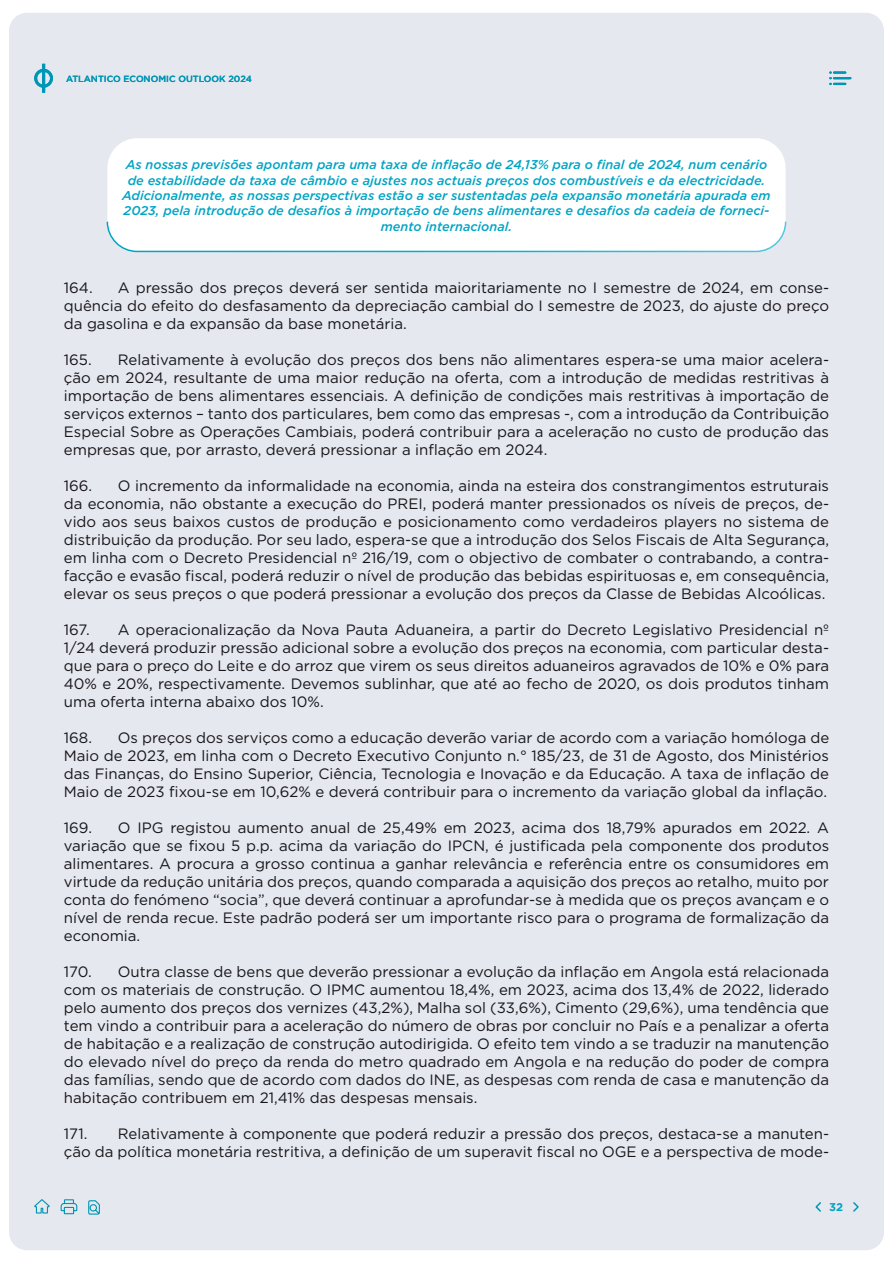
<style>
.page{position:relative;width:893px;height:1263px;background:#fff}
.page>*{position:absolute;margin:0;border:0;box-sizing:border-box;transform-origin:0 0}
.Texto{font:15px/18px "Gotham";color:#16151a;text-align:justify}
.Notas{font:italic 500 12.75px/15.3px "Gotham";color:#00a4c4;text-align:center}
.t1{font:700 11.25px "Gotham";color:#00a4c4}
.t2{font:500 9px "Gotham";color:#0096b5}
</style>
<div class="page">
<div style="left:9px;top:13px;width:875px;height:1237px;background:#e5e8ee;border-radius:18px"></div>
<svg style="left:34px;top:64px;width:19px;height:29px"></svg>
<svg style="left:830px;top:71px;width:20px;height:14px"></svg>
<svg style="left:34px;top:1199px;width:66px;height:16px"></svg>
<svg style="left:815px;top:1202px;width:44px;height:10px"></svg>
<div style="left:107px;top:138px;width:679px;height:113px;background:#fff;border-radius:30px"></div>
<svg style="left:106px;top:221px;width:681px;height:32px"></svg>
<p class="t2" style="left:66px;top:73px;width:187px">ATLANTICO ECONOMIC OUTLOOK 2024</p>
<p class="Notas" style="left:122px;top:157px;width:650px">As nossas previsões apontam para uma taxa de inflação de 24,13% para o final de 2024, num cenário de estabilidade da taxa de câmbio e ajustes nos actuais preços dos combustíveis e da electricidade.<br>Adicionalmente, as nossas perspectivas estão a ser sustentadas pela expansão monetária apurada em 2023, pela introdução de desafios à importação de bens alimentares e desafios da cadeia de forneci&shy;mento internacional.</p>
<p class="Texto" style="left:64px;top:278px;width:767px;text-indent:54px">A pressão dos preços deverá ser sentida maioritariamente no I semestre de 2024, em conse&shy;quência do efeito do desfasamento da depreciação cambial do I semestre de 2023, do ajuste do preço da gasolina e da expansão da base monetária.</p>
<p class="Texto" style="left:64px;top:350px;width:29px">165.</p>
<p class="Texto" style="left:64px;top:278px;width:30px">164.</p>
<p class="Texto" style="left:64px;top:350px;width:767px;text-indent:54px">Relativamente à evolução dos preços dos bens não alimentares espera-se uma maior acelera&shy;ção em 2024, resultante de uma maior redução na oferta, com a introdução de medidas restritivas à importação de bens alimentares essenciais. A definição de condições mais restritivas à importação de serviços externos – tanto dos particulares, bem como das empresas -, com a introdução da Contribuição Especial Sobre as Operações Cambiais, poderá contribuir para a aceleração no custo de produção das empresas que, por arrasto, deverá pressionar a inflação em 2024.</p>
<p class="Texto" style="left:64px;top:476px;width:30px">166.</p>
<p class="Texto" style="left:64px;top:476px;width:767px;text-indent:54px">O incremento da informalidade na economia, ainda na esteira dos constrangimentos estruturais da economia, não obstante a execução do PREI, poderá manter pressionados os níveis de preços, de&shy;vido aos seus baixos custos de produção e posicionamento como verdadeiros players no sistema de distribuição da produção. Por seu lado, espera-se que a introdução dos Selos Fiscais de Alta Segurança, em linha com o Decreto Presidencial nº 216/19, com o objectivo de combater o contrabando, a contra&shy;facção e evasão fiscal, poderá reduzir o nível de produção das bebidas espirituosas e, em consequência, elevar os seus preços o que poderá pressionar a evolução dos preços da Classe de Bebidas Alcoólicas.</p>
<p class="Texto" style="left:64px;top:620px;width:27px">167.</p>
<p class="Texto" style="left:64px;top:620px;width:767px;text-indent:54px">A operacionalização da Nova Pauta Aduaneira, a partir do Decreto Legislativo Presidencial nº 1/24 deverá produzir pressão adicional sobre a evolução dos preços na economia, com particular desta&shy;que para o preço do Leite e do arroz que virem os seus direitos aduaneiros agravados de 10% e 0% para 40% e 20%, respectivamente. Devemos sublinhar, que até ao fecho de 2020, os dois produtos tinham uma oferta interna abaixo dos 10%.</p>
<p class="Texto" style="left:64px;top:728px;width:30px">168.</p>
<p class="Texto" style="left:64px;top:728px;width:767px;text-indent:54px">Os preços dos serviços como a educação deverão variar de acordo com a variação homóloga de Maio de 2023, em linha com o Decreto Executivo Conjunto n.° 185/23, de 31 de Agosto, dos Ministérios das Finanças, do Ensino Superior, Ciência, Tecnologia e Inovação e da Educação. A taxa de inflação de Maio de 2023 fixou-se em 10,62% e deverá contribuir para o incremento da variação global da inflação.</p>
<p class="Texto" style="left:64px;top:818px;width:30px">169.</p>
<p class="Texto" style="left:64px;top:818px;width:767px;text-indent:54px">O IPG registou aumento anual de 25,49% em 2023, acima dos 18,79% apurados em 2022. A variação que se fixou 5 p.p. acima da variação do IPCN, é justificada pela componente dos produtos alimentares. A procura a grosso continua a ganhar relevância e referência entre os consumidores em virtude da redução unitária dos preços, quando comparada a aquisição dos preços ao retalho, muito por conta do fenómeno “socia”, que deverá continuar a aprofundar-se à medida que os preços avançam e o nível de renda recue. Este padrão poderá ser um importante risco para o programa de formalização da economia.</p>
<p class="Texto" style="left:64px;top:962px;width:30px">170.</p>
<p class="Texto" style="left:64px;top:962px;width:767px;text-indent:54px">Outra classe de bens que deverão pressionar a evolução da inflação em Angola está relacionada com os materiais de construção. O IPMC aumentou 18,4%, em 2023, acima dos 13,4% de 2022, liderado pelo aumento dos preços dos vernizes (43,2%), Malha sol (33,6%), Cimento (29,6%), uma tendência que tem vindo a contribuir para a aceleração do número de obras por concluir no País e a penalizar a oferta de habitação e a realização de construção autodirigida. O efeito tem vindo a se traduzir na manutenção do elevado nível do preço da renda do metro quadrado em Angola e na redução do poder de compra das famílias, sendo que de acordo com dados do INE, as despesas com renda de casa e manutenção da habitação contribuem em 21,41% das despesas mensais.</p>
<p class="Texto" style="left:64px;top:1124px;width:25px">171.</p>
<p class="Texto" style="left:64px;top:1124px;width:767px;text-align:right">Relativamente à componente que poderá reduzir a pressão dos preços, destaca-se a manuten-<br>ção da política monetária restritiva, a definição de um superavit fiscal no OGE e a perspectiva de mode-</p>
<p class="t1" style="left:829px;top:1200px;width:15px">32</p>
</div>
